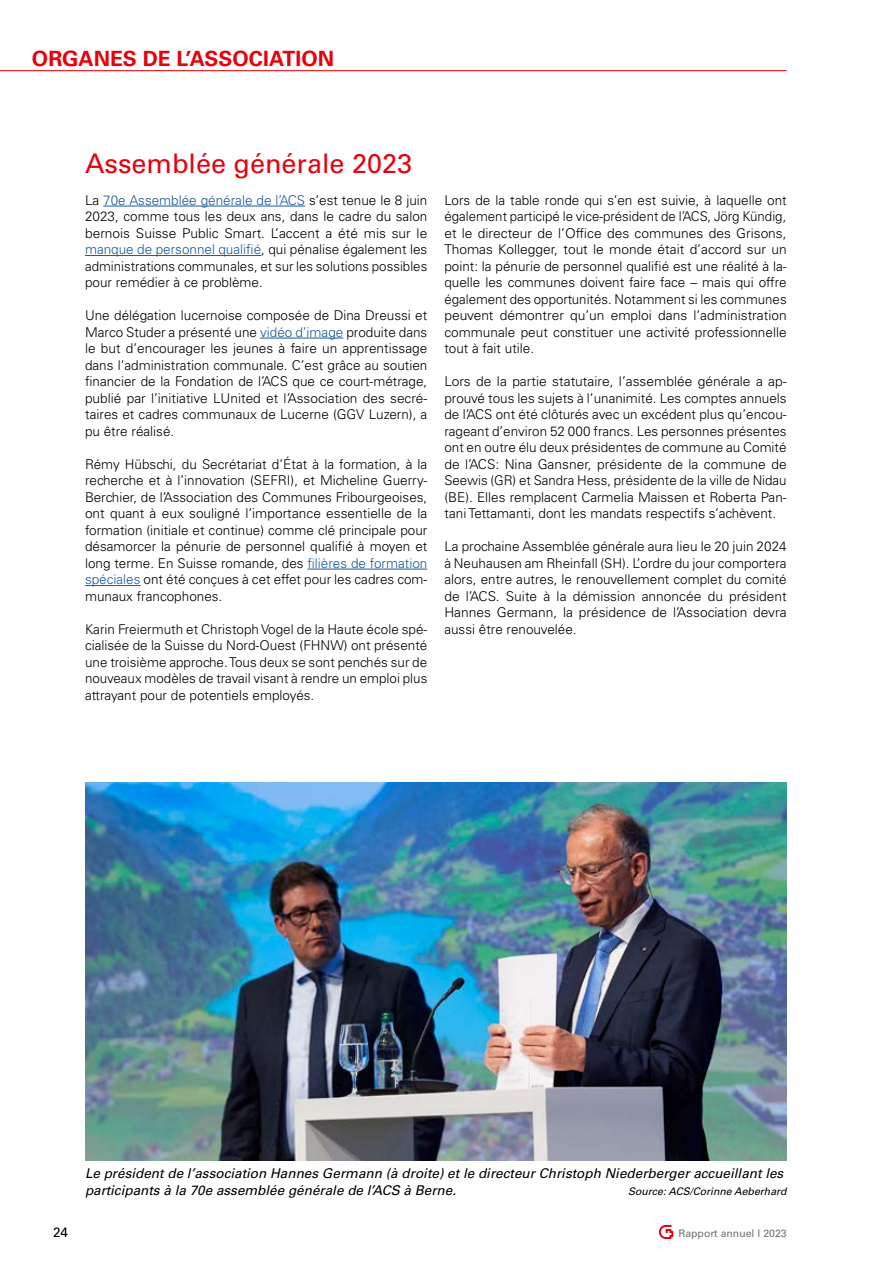
<style>
.page{position:relative;width:893px;height:1263px;background:#fff}
.page>*{position:absolute;margin:0;border:0;box-sizing:border-box;transform-origin:0 0}
.t1{font:27px "Univers LT Std";color:#e7000e}
.t2{font:700 21px "Univers LT Std";color:#e7000e}
.t3{font:300 13.5px/16.5px "Univers LT Std";color:#000;text-align:justify}
.t4{font:italic 13.5px/16.5px "Univers LT Std";color:#000}
.t5{font:13.5px "Univers LT Std";color:#000}
.t6{font:italic 10.5px "Univers LT Std";color:#000}
.t7{font:10.5px "Univers LT Std";color:#6f7070}
.s1{color:#1b5899}
</style>
<div class="page">
<hr style="left:0;top:70px;width:787px;height:1px;background:#e7000e">
<svg style="left:659px;top:1225px;width:14px;height:14px"></svg>
<hr style="left:103px;top:206px;width:202px;height:1px;background:#1b5899">
<hr style="left:85px;top:255px;width:176px;height:1px;background:#1b5899">
<hr style="left:260px;top:338px;width:83px;height:1px;background:#1b5899">
<hr style="left:307px;top:569px;width:120px;height:1px;background:#1b5899">
<hr style="left:85px;top:585px;width:56px;height:1px;background:#1b5899">
<img style="left:85px;top:782px;width:702px;height:379px">
<h2 class="t2" style="left:32px;top:46px;width:304px">ORGANES DE L’ASSOCIATION</h2>
<h1 class="t1" style="left:85px;top:147px;width:329px">Assemblée générale 2023</h1>
<p class="t3" style="left:85px;top:192px;width:344px">La <span class="s1">70e Assemblée générale de l’ACS</span> s’est tenue le 8 juin 2023, comme tous les deux ans, dans le cadre du salon bernois Suisse Public Smart. L’accent a été mis sur le <span class="s1">manque de personnel qualifié</span>, qui pénalise également les administrations communales, et sur les solutions possibles pour remédier à ce problème.</p>
<p class="t3" style="left:85px;top:307px;width:344px">Une délégation lucernoise composée de Dina Dreussi et Marco Studer a présenté une <span class="s1">vidéo d’image</span> produite dans le but d’encourager les jeunes à faire un apprentissage dans l’administration communale. C’est grâce au soutien financier de la Fondation de l’ACS que ce court-métrage, publié par l’initiative LUnited et l’Association des secré&shy;taires et cadres communaux de Lucerne (GGV Luzern), a pu être réalisé.</p>
<p class="t3" style="left:85px;top:456px;width:344px">Rémy Hübschi, du Secrétariat d’État à la formation, à la recherche et à l’innovation (SEFRI), et Micheline Guerry-Berchier, de l’Association des Communes Fribourgeoises, ont quant à eux souligné l’importance essentielle de la formation (initiale et continue) comme clé principale pour désamorcer la pénurie de personnel qualifié à moyen et long terme. En Suisse romande, des <span class="s1">filières de formation spéciales</span> ont été conçues à cet effet pour les cadres com&shy;munaux francophones.</p>
<p class="t3" style="left:85px;top:621px;width:344px">Karin Freiermuth et Christoph Vogel de la Haute école spé&shy;cialisée de la Suisse du Nord-Ouest (FHNW) ont présenté une troisième approche. Tous deux se sont penchés sur de nouveaux modèles de travail visant à rendre un emploi plus attrayant pour de potentiels employés.</p>
<p class="t3" style="left:444px;top:192px;width:344px">Lors de la table ronde qui s’en est suivie, à laquelle ont également participé le vice-président de l’ACS, Jörg Kündig, et le directeur de l’Office des communes des Grisons, Thomas Kollegger, tout le monde était d’accord sur un point: la pénurie de personnel qualifié est une réalité à la&shy;quelle les communes doivent faire face – mais qui offre également des opportunités. Notamment si les communes peuvent démontrer qu’un emploi dans l’administration communale peut constituer une activité professionnelle tout à fait utile.</p>
<p class="t3" style="left:444px;top:373px;width:344px">Lors de la partie statutaire, l’assemblée générale a ap&shy;prouvé tous les sujets à l’unanimité. Les comptes annuels de l’ACS ont été clôturés avec un excédent plus qu’encou&shy;rageant d’environ 52 000 francs. Les personnes présentes ont en outre élu deux présidentes de commune au Comité de l’ACS: Nina Gansner, présidente de la commune de Seewis (GR) et Sandra Hess, présidente de la ville de Nidau (BE). Elles remplacent Carmelia Maissen et Roberta Pan&shy;tani Tettamanti, dont les mandats respectifs s’achèvent.</p>
<p class="t3" style="left:444px;top:538px;width:344px">La prochaine Assemblée générale aura lieu le 20 juin 2024 à Neuhausen am Rheinfall (SH). L’ordre du jour comportera alors, entre autres, le renouvellement complet du comité de l’ACS. Suite à la démission annoncée du président Hannes Germann, la présidence de l’Association devra aussi être renouvelée.</p>
<p class="t4" style="left:85px;top:1165px;width:700px">Le président de l’association Hannes Germann (à droite) et le directeur Christoph Niederberger accueillant les participants à la 70e assemblée générale de l’ACS à Berne.</p>
<p class="t6" style="left:628px;top:1185px;width:160px">Source: ACS/Corinne Aeberhard</p>
<p class="t5" style="left:53px;top:1225px;width:17px">24</p>
<p class="t7" style="left:679px;top:1227px;width:110px">Rapport annuel l 2023</p>
</div>
